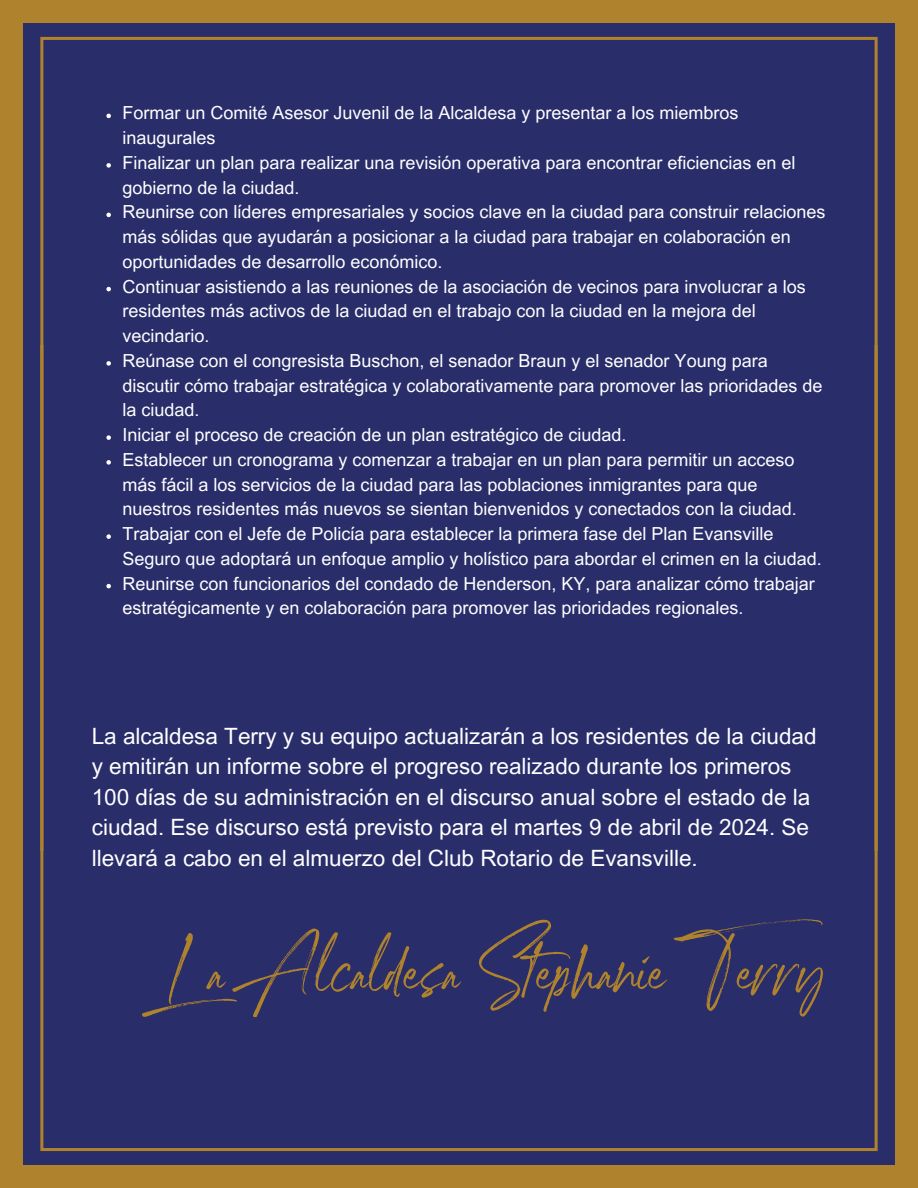
<style>
.page{position:relative;width:918px;height:1188px;background:#fff}
.page>*{position:absolute;margin:0;border:0;box-sizing:border-box;transform-origin:0 0}
.t1{font:63.6px "Marquette";color:#af822d}
.t2{font:22.5px/30.3px "Arial MT Pro";color:#fff}
.t3{font:18px/24.8px "Arial MT Pro";color:#fff}
</style>
<div class="page">
<svg style="left:6px;top:6px;width:898px;height:340px;background:#353464"></svg>
<div style="left:6px;top:346px;width:898px;height:827px;background:#292d6a"></div>
<svg style="left:106px;top:114px;width:5px;height:4px"></svg>
<svg style="left:106px;top:163px;width:5px;height:5px"></svg>
<svg style="left:106px;top:213px;width:5px;height:4px"></svg>
<svg style="left:106px;top:287px;width:5px;height:4px"></svg>
<svg style="left:106px;top:361px;width:5px;height:5px"></svg>
<svg style="left:106px;top:435px;width:5px;height:5px"></svg>
<svg style="left:106px;top:460px;width:5px;height:5px"></svg>
<svg style="left:106px;top:534px;width:5px;height:5px"></svg>
<svg style="left:106px;top:584px;width:5px;height:4px"></svg>
<div style="left:0;top:0;width:6px;height:1188px;background:#af822d"></div>
<div style="left:904px;top:0;width:14px;height:1188px;background:#af822d"></div>
<div style="left:0;top:0;width:918px;height:6px;background:#af822d"></div>
<div style="left:0;top:1173px;width:918px;height:15px;background:#af822d"></div>
<p class="t3" style="left:122px;top:103px;width:618px">Formar un Comité Asesor Juvenil de la Alcaldesa y presentar a los miembros inaugurales</p>
<p class="t3" style="left:122px;top:152px;width:675px">Finalizar un plan para realizar una revisión operativa para encontrar eficiencias en el gobierno de la ciudad.</p>
<p class="t3" style="left:122px;top:202px;width:705px">Reunirse con líderes empresariales y socios clave en la ciudad para construir relaciones más sólidas que ayudarán a posicionar a la ciudad para trabajar en colaboración en oportunidades de desarrollo económico.</p>
<p class="t3" style="left:122px;top:276px;width:685px">Continuar asistiendo a las reuniones de la asociación de vecinos para involucrar a los residentes más activos de la ciudad en el trabajo con la ciudad en la mejora del vecindario.</p>
<p class="t3" style="left:122px;top:350px;width:702px">Reúnase con el congresista Buschon, el senador Braun y el senador Young para discutir cómo trabajar estratégica y colaborativamente para promover las prioridades de la ciudad.</p>
<p class="t3" style="left:122px;top:425px;width:506px">Iniciar el proceso de creación de un plan estratégico de ciudad.</p>
<p class="t3" style="left:122px;top:449px;width:676px">Establecer un cronograma y comenzar a trabajar en un plan para permitir un acceso más fácil a los servicios de la ciudad para las poblaciones inmigrantes para que nuestros residentes más nuevos se sientan bienvenidos y conectados con la ciudad.</p>
<p class="t3" style="left:122px;top:524px;width:701px">Trabajar con el Jefe de Policía para establecer la primera fase del Plan Evansville<br>Seguro que adoptará un enfoque amplio y holístico para abordar el crimen en la ciudad.</p>
<p class="t3" style="left:122px;top:573px;width:694px">Reunirse con funcionarios del condado de Henderson, KY, para analizar cómo trabajar estratégicamente y en colaboración para promover las prioridades regionales.</p>
<p class="t2" style="left:92px;top:724px;width:726px">La alcaldesa Terry y su equipo actualizarán a los residentes de la ciudad y emitirán un informe sobre el progreso realizado durante los primeros 100 días de su administración en el discurso anual sobre el estado de la ciudad. Ese discurso está previsto para el martes 9 de abril de 2024. Se llevará a cabo en el almuerzo del Club Rotario de Evansville.</p>
<p class="t1" style="left:162px;top:946px;width:676px">La Alcaldesa Stephanie Terry</p>
</div>
